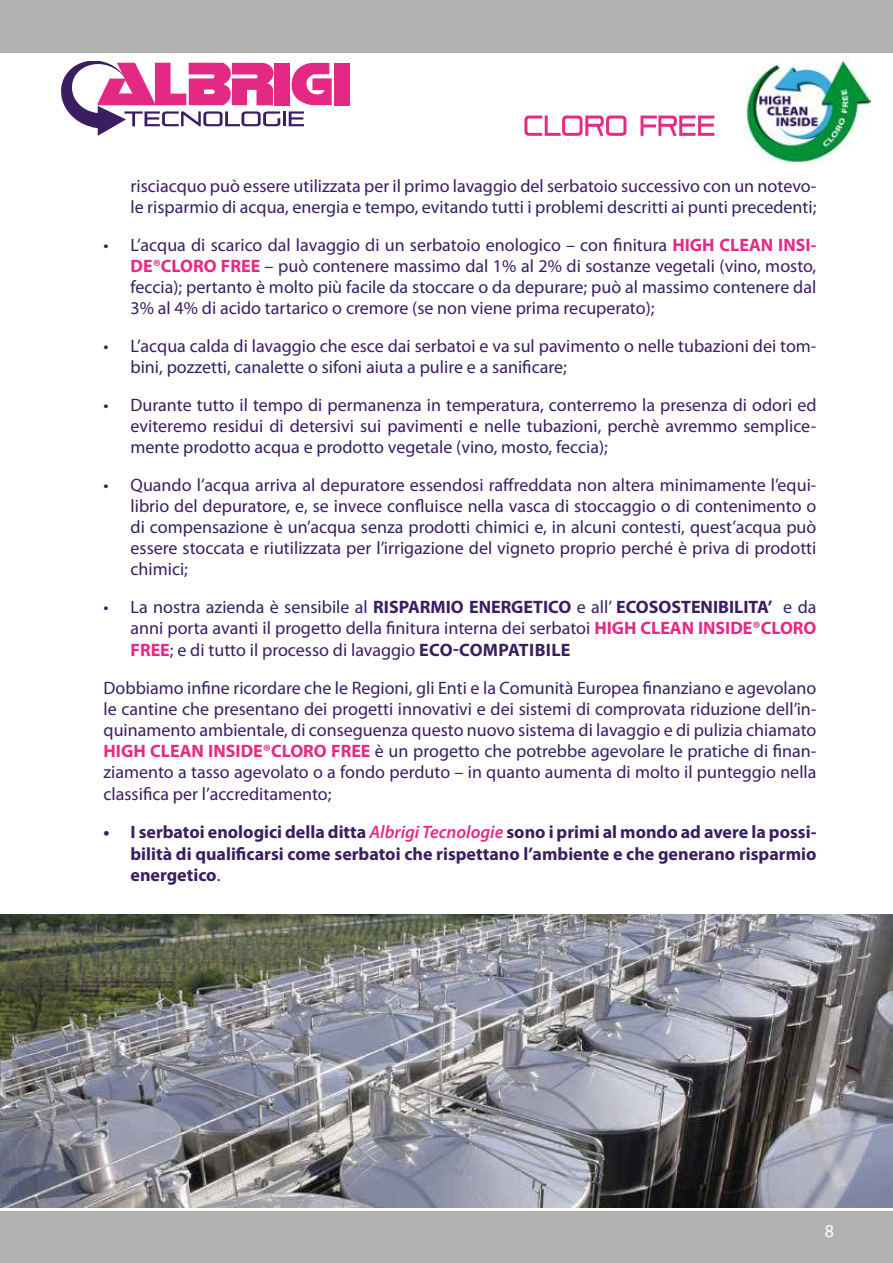
<style>
.page{position:relative;width:893px;height:1263px;background:#fff}
.page>*{position:absolute;margin:0;border:0;box-sizing:border-box;transform-origin:0 0}
.t1{font:18px/21px "Myriad Pro";color:#3a1e61;text-align:justify}
.t2{font:700 18px/21.6px "Myriad Pro";color:#3a1e61;text-align:justify}
.t3{font:18px "Myriad Pro";color:#fff}
.s1{font-weight:700;color:#e62984}
.s2{font-weight:700}
.s3{font-weight:600;font-style:italic;color:#e62984}
.s4{font-weight:400}
</style>
<div class="page">
<img style="left:745px;top:55px;width:125px;height:109px">
<div style="left:0;top:1212px;width:893px;height:51px;background:#b2b2b1"></div>
<div style="left:274px;top:63px;width:16px;height:42px;background:#e42984"></div>
<svg style="left:291px;top:63px;width:41px;height:42px"></svg>
<div style="left:334px;top:63px;width:16px;height:42px;background:#e42984"></div>
<svg style="left:61px;top:62px;width:219px;height:74px"></svg>
<hr style="left:283px;top:111px;width:3px;height:15px;background:#3a1e61">
<svg style="left:289px;top:111px;width:15px;height:15px"></svg>
<div style="left:0;top:0;width:893px;height:53px;background:#b2b2b1"></div>
<svg style="left:524px;top:116px;width:190px;height:20px"></svg>
<img style="left:0;top:914px;width:893px;height:294px">
<p class="t1" style="left:131px;top:177px;width:687px">risciacquo può essere utilizzata per il primo lavaggio del serbatoio successivo con un notevo&shy;le risparmio di acqua, energia e tempo, evitando tutti i problemi descritti ai punti precedenti;</p>
<p class="t1" style="left:131px;top:236px;width:687px;text-indent:-27px">• L’acqua di scarico dal lavaggio di un serbatoio enologico – con finitura <span class="s1">HIGH CLEAN INSI-DE®CLORO FREE</span> – può contenere massimo dal 1% al 2% di sostanze vegetali (vino, mosto, feccia); pertanto è molto più facile da stoccare o da depurare; può al massimo contenere dal 3% al 4% di acido tartarico o cremore (se non viene prima recuperato);</p>
<p class="t1" style="left:131px;top:337px;width:687px;text-indent:-27px">• L’acqua calda di lavaggio che esce dai serbatoi e va sul pavimento o nelle tubazioni dei tom&shy;bini, pozzetti, canalette o sifoni aiuta a pulire e a sanificare;</p>
<p class="t1" style="left:131px;top:396px;width:687px;text-indent:-27px">• Durante tutto il tempo di permanenza in temperatura, conterremo la presenza di odori ed eviteremo residui di detersivi sui pavimenti e nelle tubazioni, perchè avremmo semplice&shy;mente prodotto acqua e prodotto vegetale (vino, mosto, feccia);</p>
<p class="t1" style="left:131px;top:476px;width:687px;text-indent:-27px">• Quando l’acqua arriva al depuratore essendosi raffreddata non altera minimamente l’equi&shy;librio del depuratore, e, se invece confluisce nella vasca di stoccaggio o di contenimento o di compensazione è un’acqua senza prodotti chimici e, in alcuni contesti, quest’acqua può essere stoccata e riutilizzata per l’irrigazione del vigneto proprio perché è priva di prodotti chimici;</p>
<p class="t1" style="left:131px;top:598px;width:687px;text-indent:-27px">• La nostra azienda è sensibile al <span class="s2">RISPARMIO ENERGETICO</span> e all’ <span class="s2">ECOSOSTENIBILITA’</span> e da anni porta avanti il progetto della finitura interna dei serbatoi <span class="s1">HIGH CLEAN INSIDE®CLORO FREE</span>; e di tutto il processo di lavaggio <span class="s2">ECO-COMPATIBILE</span></p>
<p class="t1" style="left:104px;top:679px;width:714px">Dobbiamo infine ricordare che le Regioni, gli Enti e la Comunità Europea finanziano e agevolano le cantine che presentano dei progetti innovativi e dei sistemi di comprovata riduzione dell’in&shy;quinamento ambientale, di conseguenza questo nuovo sistema di lavaggio e di pulizia chiamato <span class="s1">HIGH CLEAN INSIDE®CLORO FREE</span> è un progetto che potrebbe agevolare le pratiche di finan&shy;ziamento a tasso agevolato o a fondo perduto – in quanto aumenta di molto il punteggio nella classifica per l’accreditamento;</p>
<p class="t2" style="left:131px;top:823px;width:687px;text-indent:-27px">• I serbatoi enologici della ditta <span class="s3">Albrigi Tecnologie</span> sono i primi al mondo ad avere la possi&shy;bilità di qualificarsi come serbatoi che rispettano l’ambiente e che generano risparmio energetico<span class="s4">.</span></p>
<p class="t3" style="left:825px;top:1224px;width:11px">8</p>
</div>
